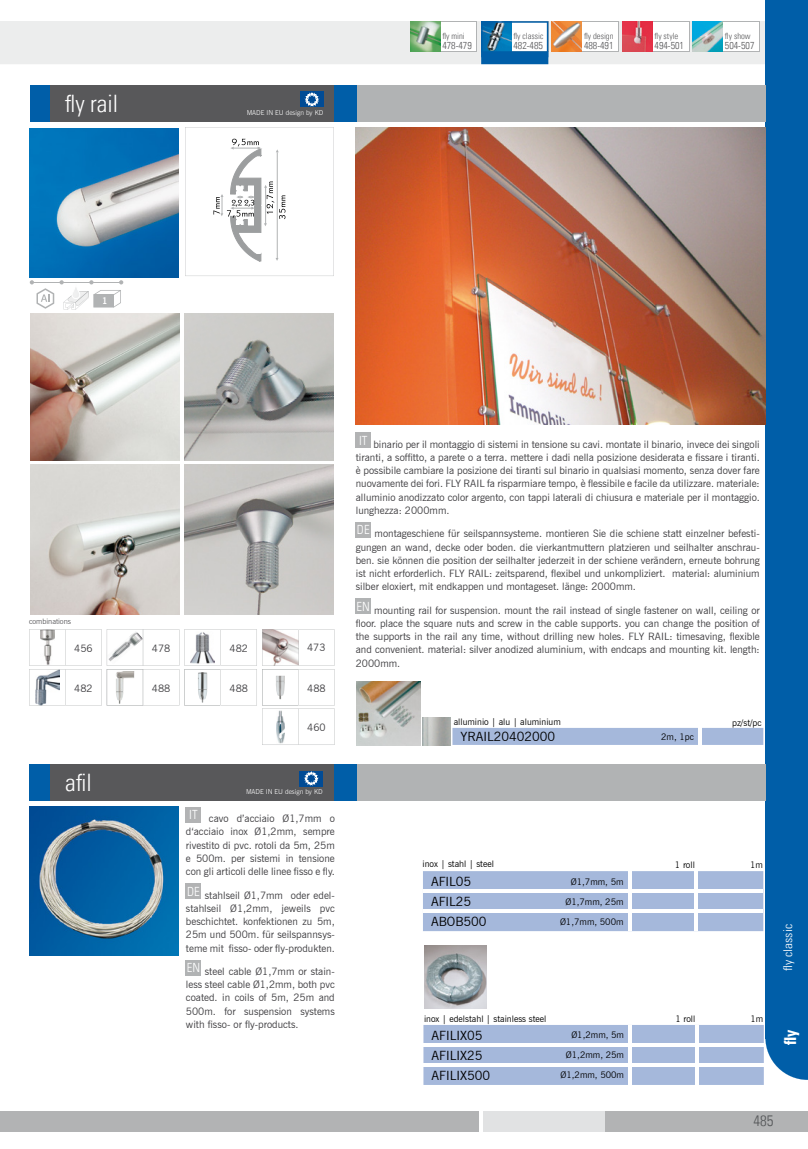
<style>
.page{position:relative;width:808px;height:1149px;background:#fff}
.page>*{position:absolute;margin:0;border:0;box-sizing:border-box;transform-origin:0 0}
.t1{font:300 condensed 24px "Univers LT";color:#fff}
.t2{font:700 condensed 16.5px "Univers LT";color:#fff}
.t3{font:300 condensed 15px "Univers LT";color:#555759}
.t4{font:12.75px "News Gothic BT";color:#000}
.t5{font:300 condensed 12.15px "Univers LT";color:#fff;scale:1.11 1}
.t6{font:10.2px/13.2px "News Gothic BT";color:#3e3d40;text-align:justify}
.t7{font:300 condensed 10.05px "Univers LT";color:#58585a}
.t8{font:9px "News Gothic BT";color:#000}
.t9{font:700 9px "News Gothic BT";color:#fff}
.t10{font:300 condensed 8.55px "Univers LT";color:#58585a}
.t11{font:300 7.5px "News Gothic BT";color:#3e3d40}
.t12{font:300 6.75px "News Gothic BT";color:#fff}
</style>
<div class="page">
<div style="left:605px;top:1110px;width:203px;height:20px;background:#b2b3b4"></div>
<div style="left:0;top:1110px;width:479px;height:20px;background:#b2b3b4"></div>
<div style="left:483px;top:1110px;width:122px;height:20px;background:#e1e2e3"></div>
<svg style="left:0;top:21px;width:765px;height:43px"></svg>
<div style="left:765px;top:0;width:43px;height:994px;background:#005ea8"></div>
<img style="left:423px;top:717px;width:27px;height:27px">
<div style="left:356px;top:85px;width:409px;height:36px;background:#b1b3b4"></div>
<div style="left:356px;top:764px;width:410px;height:36px;background:#b1b3b4"></div>
<div style="left:30px;top:85px;width:22px;height:36px;background:#005ea8"></div>
<div style="left:30px;top:764px;width:22px;height:36px;background:#005ea8"></div>
<div style="left:51px;top:85px;width:283px;height:36px;background:#58585a"></div>
<div style="left:51px;top:764px;width:283px;height:36px;background:#58585a"></div>
<div style="left:334px;top:85px;width:22px;height:36px;background:#005ea8"></div>
<div style="left:334px;top:764px;width:22px;height:36px;background:#005ea8"></div>
<div style="left:452px;top:728px;width:311px;height:16px;background:#a5b8db"></div>
<hr style="left:698px;top:727px;width:3px;height:17px;background:#fff">
<img style="left:30px;top:806px;width:149px;height:149px">
<img style="left:424px;top:945px;width:63px;height:49px">
<div style="left:186px;top:807px;width:15px;height:15px;background:#b2b3b4"></div>
<div style="left:186px;top:883px;width:15px;height:15px;background:#b2b3b4"></div>
<div style="left:186px;top:959px;width:15px;height:15px;background:#b1b3b4"></div>
<div style="left:423px;top:871px;width:340px;height:59px;background:#a5b8db"></div>
<hr style="left:628px;top:870px;width:3px;height:19px;background:#fff">
<hr style="left:628px;top:892px;width:3px;height:17px;background:#fff">
<hr style="left:628px;top:912px;width:3px;height:18px;background:#fff">
<hr style="left:695px;top:870px;width:3px;height:19px;background:#fff">
<hr style="left:695px;top:892px;width:3px;height:17px;background:#fff">
<hr style="left:695px;top:912px;width:3px;height:18px;background:#fff">
<hr style="left:423px;top:889px;width:108px;height:3px;background:#fff">
<hr style="left:531px;top:889px;width:99px;height:3px;background:#fff">
<hr style="left:630px;top:889px;width:66px;height:3px;background:#fff">
<hr style="left:696px;top:889px;width:67px;height:3px;background:#fff">
<hr style="left:423px;top:909px;width:108px;height:3px;background:#fff">
<hr style="left:531px;top:909px;width:99px;height:3px;background:#fff">
<hr style="left:630px;top:909px;width:66px;height:3px;background:#fff">
<hr style="left:696px;top:909px;width:67px;height:3px;background:#fff">
<svg style="left:423px;top:994px;width:385px;height:90px"></svg>
<hr style="left:628px;top:1024px;width:3px;height:19px;background:#fff">
<hr style="left:628px;top:1046px;width:3px;height:17px;background:#fff">
<hr style="left:628px;top:1066px;width:3px;height:18px;background:#fff">
<hr style="left:695px;top:1024px;width:3px;height:19px;background:#fff">
<hr style="left:695px;top:1046px;width:3px;height:17px;background:#fff">
<hr style="left:695px;top:1066px;width:3px;height:18px;background:#fff">
<hr style="left:423px;top:1043px;width:109px;height:3px;background:#fff">
<hr style="left:532px;top:1043px;width:98px;height:3px;background:#fff">
<hr style="left:630px;top:1043px;width:67px;height:3px;background:#fff">
<hr style="left:697px;top:1043px;width:67px;height:3px;background:#fff">
<hr style="left:423px;top:1063px;width:109px;height:3px;background:#fff">
<hr style="left:532px;top:1063px;width:98px;height:3px;background:#fff">
<hr style="left:630px;top:1063px;width:67px;height:3px;background:#fff">
<hr style="left:697px;top:1063px;width:67px;height:3px;background:#fff">
<div style="left:356px;top:432px;width:15px;height:15px;background:#b2b3b4"></div>
<div style="left:356px;top:522px;width:15px;height:15px;background:#b2b3b4"></div>
<div style="left:356px;top:598px;width:15px;height:15px;background:#b1b3b4"></div>
<img style="left:356px;top:127px;width:409px;height:297px">
<img style="left:30px;top:128px;width:149px;height:149px">
<svg style="left:185px;top:127px;width:149px;height:149px"></svg>
<hr style="left:32px;top:282px;width:90px;height:1px;background:#b1b3b4">
<svg style="left:30px;top:280px;width:24px;height:28px"></svg>
<img style="left:184px;top:314px;width:150px;height:146px">
<img style="left:184px;top:464px;width:150px;height:150px">
<img style="left:30px;top:314px;width:150px;height:146px">
<img style="left:30px;top:464px;width:149px;height:150px">
<img style="left:356px;top:681px;width:64px;height:63px">
<svg style="left:29px;top:629px;width:306px;height:115px"></svg>
<div style="left:300px;top:92px;width:23px;height:15px;background:#004b95"></div>
<svg style="left:306px;top:93px;width:12px;height:13px"></svg>
<svg style="left:300px;top:771px;width:23px;height:15px"></svg>
<svg style="left:305px;top:772px;width:12px;height:12px"></svg>
<svg style="left:60px;top:280px;width:63px;height:29px"></svg>
<h1 class="t1" style="left:65px;top:89px;width:55px">fly rail</h1>
<p class="t12" style="left:247px;top:108px;width:78px">MADE IN EU design by KD</p>
<p class="t10" style="left:442px;top:30px;width:24px">fly mini</p>
<p class="t7" style="left:442px;top:39px;width:31px">478-479</p>
<p class="t10" style="left:513px;top:30px;width:32px">fly classic</p>
<p class="t7" style="left:513px;top:39px;width:31px">482-485</p>
<p class="t10" style="left:584px;top:30px;width:31px">fly design</p>
<p class="t7" style="left:584px;top:39px;width:31px">488-491</p>
<p class="t10" style="left:654px;top:30px;width:25px">fly style</p>
<p class="t7" style="left:654px;top:39px;width:31px">494-501</p>
<p class="t10" style="left:725px;top:30px;width:27px">fly show</p>
<p class="t7" style="left:725px;top:39px;width:31px">504-507</p>
<p class="t9" style="left:102px;top:295px;width:7px">1</p>
<p class="t11" style="left:29px;top:616px;width:43px">combinations</p>
<p class="t6" style="left:307px;top:641px;width:20px">473</p>
<p class="t6" style="left:74px;top:641px;width:20px">456</p>
<p class="t6" style="left:152px;top:641px;width:20px">478</p>
<p class="t6" style="left:230px;top:641px;width:20px">482</p>
<p class="t6" style="left:152px;top:681px;width:20px">488</p>
<p class="t6" style="left:230px;top:681px;width:20px">488</p>
<p class="t6" style="left:307px;top:681px;width:20px">488</p>
<p class="t6" style="left:74px;top:681px;width:20px">482</p>
<h1 class="t1" style="left:65px;top:768px;width:28px">afil</h1>
<p class="t6" style="left:307px;top:720px;width:20px">460</p>
<p class="t12" style="left:246px;top:787px;width:78px">MADE IN EU design by KD</p>
<p class="t6" style="left:186px;top:811px;width:150px;text-align:center"><sup>It</sup> cavo d’acciaio Ø1,7mm o d‘acciaio inox Ø1,2mm, sempre rivestito di pvc. rotoli da 5m, 25m e 500m. per sistemi in tensione con gli articoli delle linee fisso e fly.</p>
<p class="t6" style="left:186px;top:888px;width:150px"><sup>de</sup> stahlseil Ø1,7mm oder edel&shy;stahlseil Ø1,2mm, jeweils pvc beschichtet. konfektionen zu 5m, 25m und 500m. für seilspannsys&shy;teme mit fisso- oder fly-produkten.</p>
<p class="t6" style="left:186px;top:964px;width:150px"><sup>en</sup> steel cable Ø1,7mm or stain&shy;less steel cable Ø1,2mm, both pvc coated. in coils of 5m, 25m and 500m. for suspension systems with fisso- or fly-products.</p>
<p class="t6" style="left:356px;top:437px;width:405px;text-indent:3px"><sup>It</sup> binario per il montaggio di sistemi in tensione su cavi. montate il binario, invece dei singoli tiranti, a soffitto, a parete o a terra. mettere i dadi nella posizione desiderata e fissare i tiranti. è possibile cambiare la posizione dei tiranti sul binario in qualsiasi momento, senza dover fare nuovamente dei fori. FLY RAIL fa risparmiare tempo, è flessibile e facile da utilizzare. materiale: alluminio anodizzato color argento, con tappi laterali di chiusura e materiale per il montaggio. lunghezza: 2000mm.</p>
<p class="t6" style="left:356px;top:527px;width:405px"><sup>de</sup> montageschiene für seilspannsysteme. montieren Sie die schiene statt einzelner befesti&shy;gungen an wand, decke oder boden. die vierkantmuttern platzieren und seilhalter anschrau&shy;ben. sie können die position der seilhalter jederzeit in der schiene verändern, erneute bohrung ist nicht erforderlich. FLY RAIL: zeitsparend, flexibel und unkompliziert. material: aluminium silber eloxiert, mit endkappen und montageset. länge: 2000mm.</p>
<p class="t6" style="left:356px;top:603px;width:405px"><sup>en</sup> mounting rail for suspension. mount the rail instead of single fastener on wall, ceiling or floor. place the square nuts and screw in the cable supports. you can change the position of the supports in the rail any time, without drilling new holes. FLY RAIL: timesaving, flexible and convenient. material: silver anodized aluminium, with endcaps and mounting kit. length:<br>2000mm.</p>
<p class="t8" style="left:454px;top:715px;width:109px">alluminio | alu | aluminium</p>
<p class="t8" style="left:732px;top:716px;width:31px">pz/st/pc</p>
<p class="t4" style="left:461px;top:728px;width:96px">YRAIL20402000</p>
<p class="t8" style="left:661px;top:731px;width:34px">2m, 1pc</p>
<p class="t8" style="left:423px;top:858px;width:73px">inox | stahl | steel</p>
<p class="t8" style="left:675px;top:859px;width:22px">1 roll</p>
<p class="t8" style="left:750px;top:859px;width:14px">1m</p>
<p class="t4" style="left:431px;top:873px;width:42px">AFIL05</p>
<p class="t8" style="left:571px;top:875px;width:54px">Ø1,7mm, 5m</p>
<p class="t4" style="left:431px;top:893px;width:42px">AFIL25</p>
<p class="t8" style="left:565px;top:895px;width:60px">Ø1,7mm, 25m</p>
<p class="t4" style="left:431px;top:913px;width:57px">ABOB500</p>
<p class="t8" style="left:560px;top:915px;width:65px">Ø1,7mm, 500m</p>
<p class="t5" style="left:781px;top:971px;width:44px;rotate:-90deg">fly classic</p>
<p class="t8" style="left:424px;top:1013px;width:124px">inox | edelstahl | stainless steel</p>
<p class="t8" style="left:675px;top:1013px;width:22px">1 roll</p>
<p class="t8" style="left:750px;top:1013px;width:14px">1m</p>
<p class="t4" style="left:432px;top:1027px;width:52px">AFILIX05</p>
<p class="t8" style="left:571px;top:1029px;width:54px">Ø1,2mm, 5m</p>
<p class="t4" style="left:432px;top:1047px;width:52px">AFILIX25</p>
<p class="t8" style="left:566px;top:1049px;width:60px">Ø1,2mm, 25m</p>
<p class="t4" style="left:432px;top:1067px;width:60px">AFILIX500</p>
<p class="t8" style="left:560px;top:1069px;width:65px">Ø1,2mm, 500m</p>
<h2 class="t2" style="left:780px;top:1044px;width:17px;rotate:-90deg">fly</h2>
<h3 class="t3" style="left:753px;top:1111px;width:21px">485</h3>
</div>
